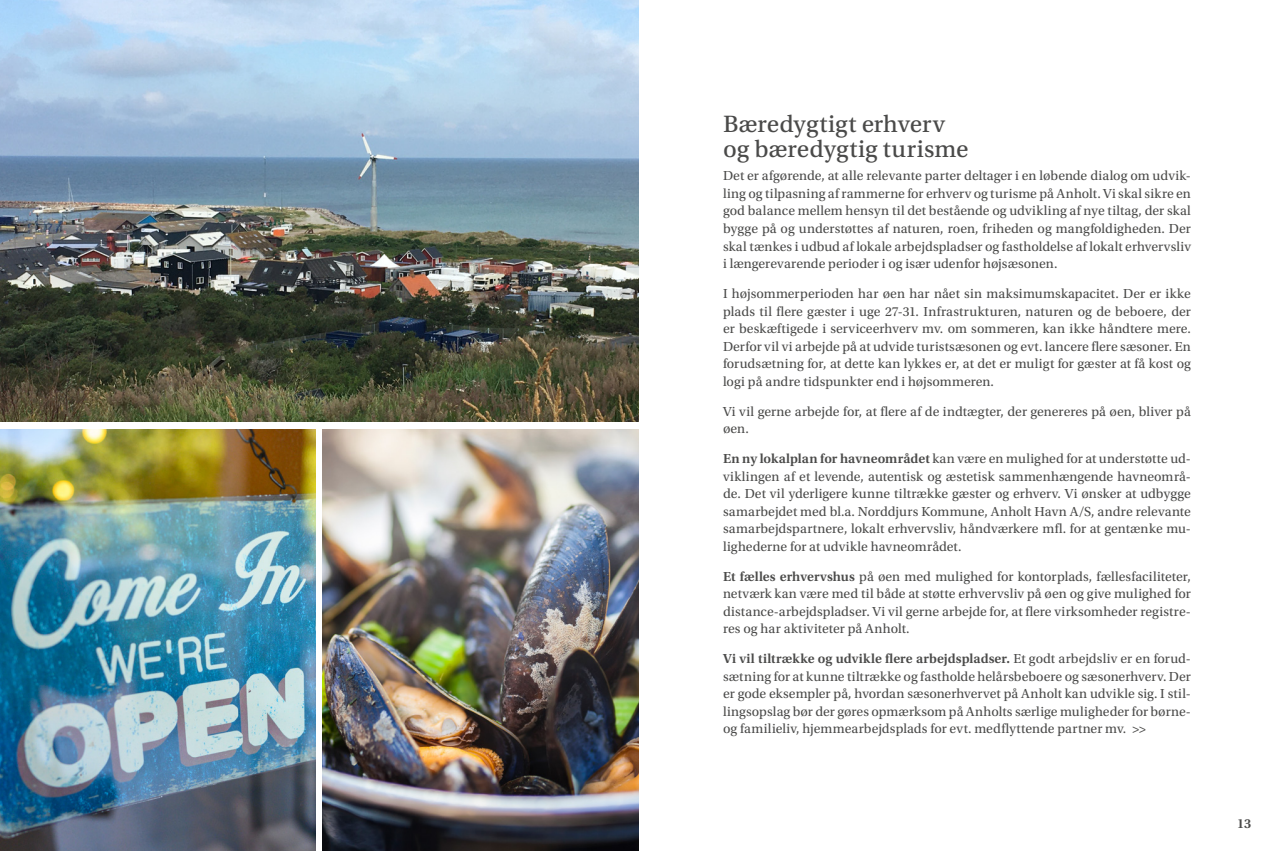
<style>
.page{position:relative;width:1276px;height:851px;background:#fff}
.page>*{position:absolute;margin:0;border:0;box-sizing:border-box;transform-origin:0 0}
.t1{font:25px/25px "Utopia Std Capt";color:#4a4a49}
.t2{font:13.75px/17.5px "Utopia Std";color:#4a4a49;text-align:justify}
.t3{font:600 13.75px "Utopia Std";color:#4a4a49}
.s1{font-weight:600}
</style>
<div class="page">
<img style="left:0;top:0;width:638px;height:422px">
<img style="left:322px;top:429px;width:316px;height:421px">
<img style="left:0;top:429px;width:315px;height:421px">
<h1 class="t1" style="left:723px;top:111px;width:247px">Bæredygtigt erhverv og bæredygtig turisme</h1>
<p class="t2" style="left:723px;top:167px;width:469px">Det er afgørende, at alle relevante parter deltager i en løbende dialog om udvik&shy;ling og tilpasning af rammerne for erhverv og turisme på Anholt. Vi skal sikre en god balance mellem hensyn til det bestående og udvikling af nye tiltag, der skal bygge på og understøttes af naturen, roen, friheden og mangfoldigheden. Der skal tænkes i udbud af lokale arbejdspladser og fastholdelse af lokalt erhvervsliv i længerevarende perioder i og især udenfor højsæsonen.</p>
<p class="t2" style="left:723px;top:285px;width:469px">I højsommerperioden har øen har nået sin maksimumskapacitet. Der er ikke plads til flere gæster i uge 27-31. Infrastrukturen, naturen og de beboere, der er beskæftigede i serviceerhverv mv. om sommeren, kan ikke håndtere mere.<br>Derfor vil vi arbejde på at udvide turistsæsonen og evt. lancere flere sæsoner. En forudsætning for, at dette kan lykkes er, at det er muligt for gæster at få kost og logi på andre tidspunkter end i højsommeren.</p>
<p class="t2" style="left:723px;top:402px;width:469px">Vi vil gerne arbejde for, at flere af de indtægter, der genereres på øen, bliver på øen.</p>
<p class="t2" style="left:723px;top:450px;width:469px"><span class="s1">En ny lokalplan for havneområdet</span> kan være en mulighed for at understøtte ud&shy;viklingen af et levende, autentisk og æstetisk sammenhængende havneområ&shy;de. Det vil yderligere kunne tiltrække gæster og erhverv. Vi ønsker at udbygge samarbejdet med bl.a. Norddjurs Kommune, Anholt Havn A/S, andre relevante samarbejdspartnere, lokalt erhvervsliv, håndværkere mfl. for at gentænke mu&shy;lighederne for at udvikle havneområdet.</p>
<p class="t2" style="left:723px;top:567px;width:469px"><span class="s1">Et fælles erhvervshus</span> på øen med mulighed for kontorplads, fællesfaciliteter, netværk kan være med til både at støtte erhvervsliv på øen og give mulighed for distance-arbejdspladser. Vi vil gerne arbejde for, at flere virksomheder registre&shy;res og har aktiviteter på Anholt.</p>
<p class="t2" style="left:723px;top:650px;width:469px"><span class="s1">Vi vil tiltrække og udvikle flere arbejdspladser.</span> Et godt arbejdsliv er en forud&shy;sætning for at kunne tiltrække og fastholde helårsbeboere og sæsonerhverv. Der er gode eksempler på, hvordan sæsonerhvervet på Anholt kan udvikle sig. I stil&shy;lingsopslag bør der gøres opmærksom på Anholts særlige muligheder for børne&shy;og familieliv, hjemmearbejdsplads for evt. medflyttende partner mv. &gt;&gt;</p>
<p class="t3" style="left:1237px;top:815px;width:15px">13</p>
</div>
